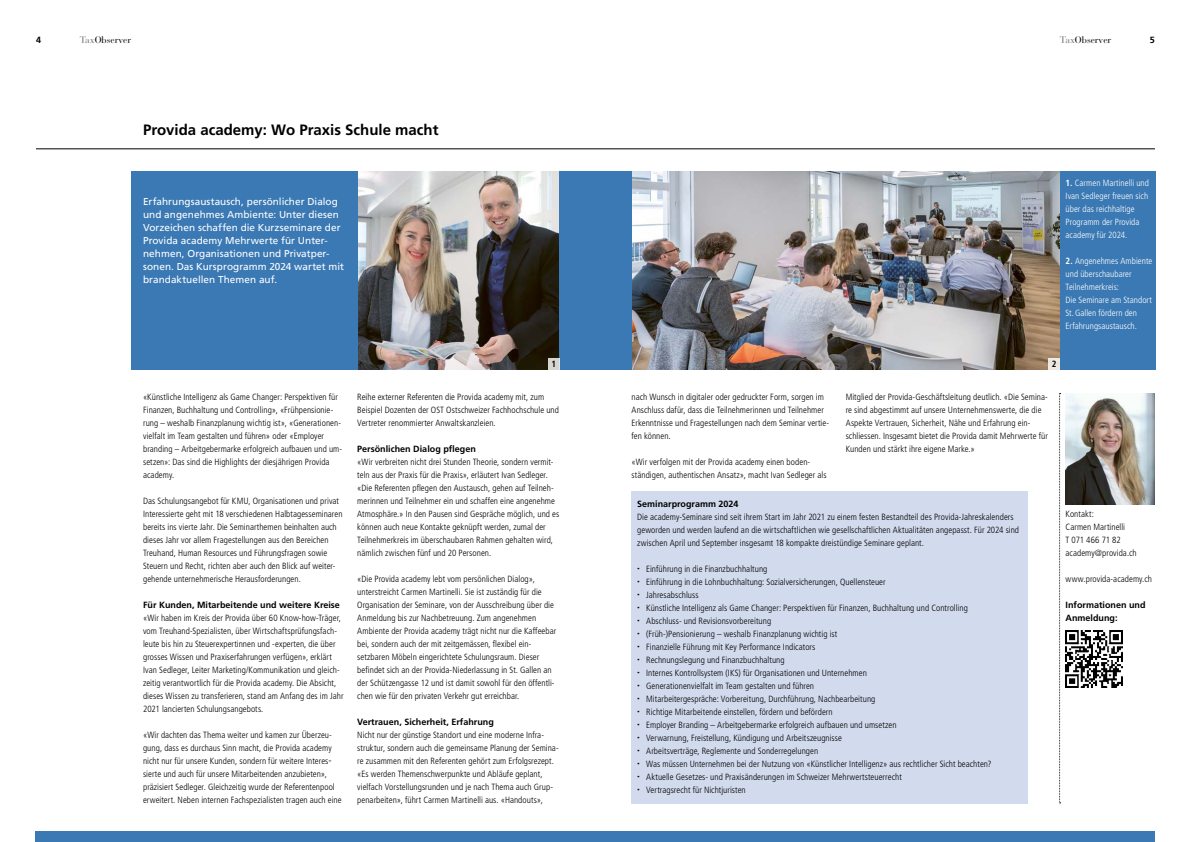
<style>
.page{position:relative;width:1191px;height:842px;background:#fff}
.page>*{position:absolute;margin:0;border:0;box-sizing:border-box;transform-origin:0 0}
.t1{font:700 15px "Frutiger LT Std";color:#000}
.t2{font:10px/13px "Frutiger LT Std";letter-spacing:.005em;color:#fff}
.t3{font:9.5px "Bauer Bodoni Std";color:#000}
.t4{font:300 condensed 9px/13px "Frutiger LT Std";letter-spacing:.005em;color:#000}
.t5{font:300 condensed 9px/13px "Frutiger LT Std";letter-spacing:.005em;color:#fff}
.t6{font:700 9px/13px "Frutiger LT Std";color:#000}
.t7{font:700 condensed 9px "Frutiger LT Std";color:#000}
.s1{color:#75736d}
.s2{font-weight:700}
.s3{font-weight:900;font-stretch:normal}
</style>
<div class="page">
<hr style="left:36px;top:149px;width:1119px;height:1px;background:#000">
<div style="left:35px;top:831px;width:1120px;height:11px;background:#3b79b4"></div>
<img style="left:631px;top:171px;width:428px;height:199px">
<img style="left:357px;top:171px;width:202px;height:199px">
<div style="left:1059px;top:171px;width:96px;height:199px;background:#3b79b4"></div>
<div style="left:131px;top:171px;width:226px;height:199px;background:#3b79b4"></div>
<svg style="left:1059px;top:393px;width:1px;height:411px"></svg>
<img style="left:1065px;top:393px;width:90px;height:111px">
<img style="left:1065px;top:630px;width:57px;height:57px">
<div style="left:631px;top:491px;width:396px;height:312px;background:#d2daed"></div>
<div style="left:559px;top:171px;width:72px;height:199px;background:#3b79b4"></div>
<div style="left:548px;top:359px;width:11px;height:11px;background:#d6d5d1"></div>
<div style="left:1048px;top:359px;width:11px;height:11px;background:#eee8e3"></div>
<p class="t6" style="left:36px;top:33px;width:7px">4</p>
<p class="t3" style="left:80px;top:34px;width:53px"><span class="s1">Tax</span>Observer</p>
<p class="t3" style="left:1060px;top:34px;width:53px"><span class="s1">Tax</span>Observer</p>
<p class="t6" style="left:1150px;top:33px;width:7px">5</p>
<h1 class="t1" style="left:143px;top:121px;width:297px">Provida academy: Wo Praxis Schule macht</h1>
<p class="t2" style="left:143px;top:195px;width:202px">Erfahrungsaustausch, persönlicher Dialog und angenehmes Ambiente: Unter diesen Vorzeichen schaffen die Kurzseminare der Provida academy Mehrwerte für Unter&shy;nehmen, Organisationen und Privatper&shy;sonen. Das Kursprogramm 2024 wartet mit brandaktuellen Themen auf.</p>
<p class="t4" style="left:143px;top:391px;width:201px">«Künstliche Intelligenz als Game Changer: Perspektiven für Finanzen, Buchhaltung und Controlling», «Frühpensionie&shy;rung – weshalb Finanzplanung wichtig ist», «Generationen&shy;vielfalt im Team gestalten und führen» oder «Employer branding – Arbeitgebermarke erfolgreich aufbauen und um&shy;setzen»: Das sind die Highlights der diesjährigen Provida academy.</p>
<p class="t4" style="left:143px;top:494px;width:201px">Das Schulungsangebot für KMU, Organisationen und privat Interessierte geht mit 18 verschiedenen Halbtagesseminaren bereits ins vierte Jahr. Die Seminarthemen beinhalten auch dieses Jahr vor allem Fragestellungen aus den Bereichen Treuhand, Human Resources und Führungsfragen sowie Steuern und Recht, richten aber auch den Blick auf weiter&shy;gehende unternehmerische Herausforderungen.</p>
<p class="t6" style="left:143px;top:598px;width:198px">Für Kunden, Mitarbeitende und weitere Kreise</p>
<p class="t4" style="left:143px;top:611px;width:202px">«Wir haben im Kreis der Provida über 60 Know-how-Träger, vom Treuhand-Spezialisten, über Wirtschaftsprüfungsfach&shy;leute bis hin zu Steuerexpertinnen und -experten, die über grosses Wissen und Praxiserfahrungen verfügen», erklärt Ivan Sedleger, Leiter Marketing/Kommunikation und gleich&shy;zeitig verantwortlich für die Provida academy. Die Absicht, dieses Wissen zu transferieren, stand am Anfang des im Jahr 2021 lancierten Schulungsangebots.</p>
<p class="t4" style="left:143px;top:728px;width:200px">«Wir dachten das Thema weiter und kamen zur Überzeu&shy;gung, dass es durchaus Sinn macht, die Provida academy nicht nur für unsere Kunden, sondern für weitere Interes&shy;sierte und auch für unsere Mitarbeitenden anzubieten», präzisiert Sedleger. Gleichzeitig wurde der Referentenpool erweitert. Neben internen Fachspezialisten tragen auch eine</p>
<p class="t5" style="left:1065px;top:176px;width:85px"><span class="s2">1.</span> Carmen Martinelli und<br>Ivan Sedleger freuen sich über das reichhaltige<br>Programm der Provida academy für 2024.</p>
<p class="t5" style="left:1065px;top:254px;width:88px"><span class="s2">2.</span> Angenehmes Ambiente und überschaubarer<br>Teilnehmerkreis:<br>Die Seminare am Standort<br>St.Gallen fördern den<br>Erfahrungsaustausch.</p>
<p class="t7" style="left:551px;top:359px;width:6px">1</p>
<p class="t7" style="left:1051px;top:359px;width:6px">2</p>
<p class="t4" style="left:357px;top:391px;width:203px">Reihe externer Referenten die Provida academy mit, zum<br>Beispiel Dozenten der OST Ostschweizer Fachhochschule und<br>Vertreter renommierter Anwaltskanzleien.</p>
<p class="t6" style="left:357px;top:442px;width:120px">Persönlichen Dialog pflegen</p>
<p class="t4" style="left:357px;top:456px;width:203px">«Wir verbreiten nicht drei Stunden Theorie, sondern vermit&shy;teln aus der Praxis für die Praxis», erläutert Ivan Sedleger. «Die Referenten pflegen den Austausch, gehen auf Teilneh&shy;merinnen und Teilnehmer ein und schaffen eine angenehme Atmosphäre.» In den Pausen sind Gespräche möglich, und es können auch neue Kontakte geknüpft werden, zumal der Teilnehmerkreis im überschaubaren Rahmen gehalten wird, nämlich zwischen fünf und 20 Personen.</p>
<p class="t4" style="left:357px;top:572px;width:200px">«Die Provida academy lebt vom persönlichen Dialog», unterstreicht Carmen Martinelli. Sie ist zuständig für die Organisation der Seminare, von der Ausschreibung über die Anmeldung bis zur Nachbetreuung. Zum angenehmen Ambiente der Provida academy trägt nicht nur die Kaffeebar bei, sondern auch der mit zeitgemässen, flexibel ein&shy;setzbaren Möbeln eingerichtete Schulungsraum. Dieser befindet sich an der Provida-Niederlassung in St. Gallen an der Schützengasse 12 und ist damit sowohl für den öffentli&shy;chen wie für den privaten Verkehr gut erreichbar.</p>
<p class="t6" style="left:357px;top:715px;width:138px">Vertrauen, Sicherheit, Erfahrung</p>
<p class="t4" style="left:357px;top:728px;width:203px">Nicht nur der günstige Standort und eine moderne Infra&shy;struktur, sondern auch die gemeinsame Planung der Semina&shy;re zusammen mit den Referenten gehört zum Erfolgsrezept. «Es werden Themenschwerpunkte und Abläufe geplant, vielfach Vorstellungsrunden und je nach Thema auch Grup&shy;penarbeiten», führt Carmen Martinelli aus. «Handouts»,</p>
<p class="t4" style="left:631px;top:390px;width:199px">nach Wunsch in digitaler oder gedruckter Form, sorgen im Anschluss dafür, dass die Teilnehmerinnen und Teilnehmer Erkenntnisse und Fragestellungen nach dem Seminar vertie&shy;fen können.</p>
<p class="t4" style="left:631px;top:455px;width:196px">«Wir verfolgen mit der Provida academy einen boden&shy;ständigen, authentischen Ansatz», macht Ivan Sedleger als</p>
<p class="t4" style="left:845px;top:391px;width:204px">Mitglied der Provida-Geschäftsleitung deutlich. «Die Semina&shy;re sind abgestimmt auf unsere Unternehmenswerte, die die Aspekte Vertrauen, Sicherheit, Nähe und Erfahrung ein&shy;schliessen. Insgesamt bietet die Provida damit Mehrwerte für Kunden und stärkt ihre eigene Marke.»</p>
<p class="t6" style="left:637px;top:498px;width:103px">Seminarprogramm 2024</p>
<p class="t4" style="left:637px;top:511px;width:383px">Die academy-Seminare sind seit ihrem Start im Jahr 2021 zu einem festen Bestandteil des Provida-Jahreskalenders geworden und werden laufend an die wirtschaftlichen wie gesellschaftlichen Aktualitäten angepasst. Für 2024 sind zwischen April und September insgesamt 18 kompakte dreistündige Seminare geplant.</p>
<p class="t4" style="left:637px;top:563px;width:356px"><span class="s3">·</span> Einführung in die Finanzbuchhaltung<br><span class="s3">·</span> Einführung in die Lohnbuchhaltung: Sozialversicherungen, Quellensteuer<br><span class="s3">·</span> Jahresabschluss<br><span class="s3">·</span> Künstliche Intelligenz als Game Changer: Perspektiven für Finanzen, Buchhaltung und Controlling<br><span class="s3">·</span> Abschluss- und Revisionsvorbereitung<br><span class="s3">·</span> (Früh-)Pensionierung – weshalb Finanzplanung wichtig ist<br><span class="s3">·</span> Finanzielle Führung mit Key Performance Indicators<br><span class="s3">·</span> Rechnungslegung und Finanzbuchhaltung<br><span class="s3">·</span> Internes Kontrollsystem (IKS) für Organisationen und Unternehmen<br><span class="s3">·</span> Generationenvielfalt im Team gestalten und führen<br><span class="s3">·</span> Mitarbeitergespräche: Vorbereitung, Durchführung, Nachbearbeitung<br><span class="s3">·</span> Richtige Mitarbeitende einstellen, fördern und befördern<br><span class="s3">·</span> Employer Branding – Arbeitgebermarke erfolgreich aufbauen und umsetzen<br><span class="s3">·</span> Verwarnung, Freistellung, Kündigung und Arbeitszeugnisse<br><span class="s3">·</span> Arbeitsverträge, Reglemente und Sonderregelungen<br><span class="s3">·</span> Was müssen Unternehmen bei der Nutzung von «Künstlicher Intelligenz» aus rechtlicher Sicht beachten? <span class="s3">·</span> Aktuelle Gesetzes- und Praxisänderungen im Schweizer Mehrwertsteuerrecht<br><span class="s3">·</span> Vertragsrecht für Nichtjuristen</p>
<p class="t4" style="left:1065px;top:507px;width:73px">Kontakt:<br>Carmen Martinelli<br>T 071 466 71 82 academy@provida.ch</p>
<p class="t4" style="left:1065px;top:572px;width:88px">www.provida-academy.ch</p>
<p class="t6" style="left:1065px;top:598px;width:82px">Informationen und<br>Anmeldung:</p>
</div>
